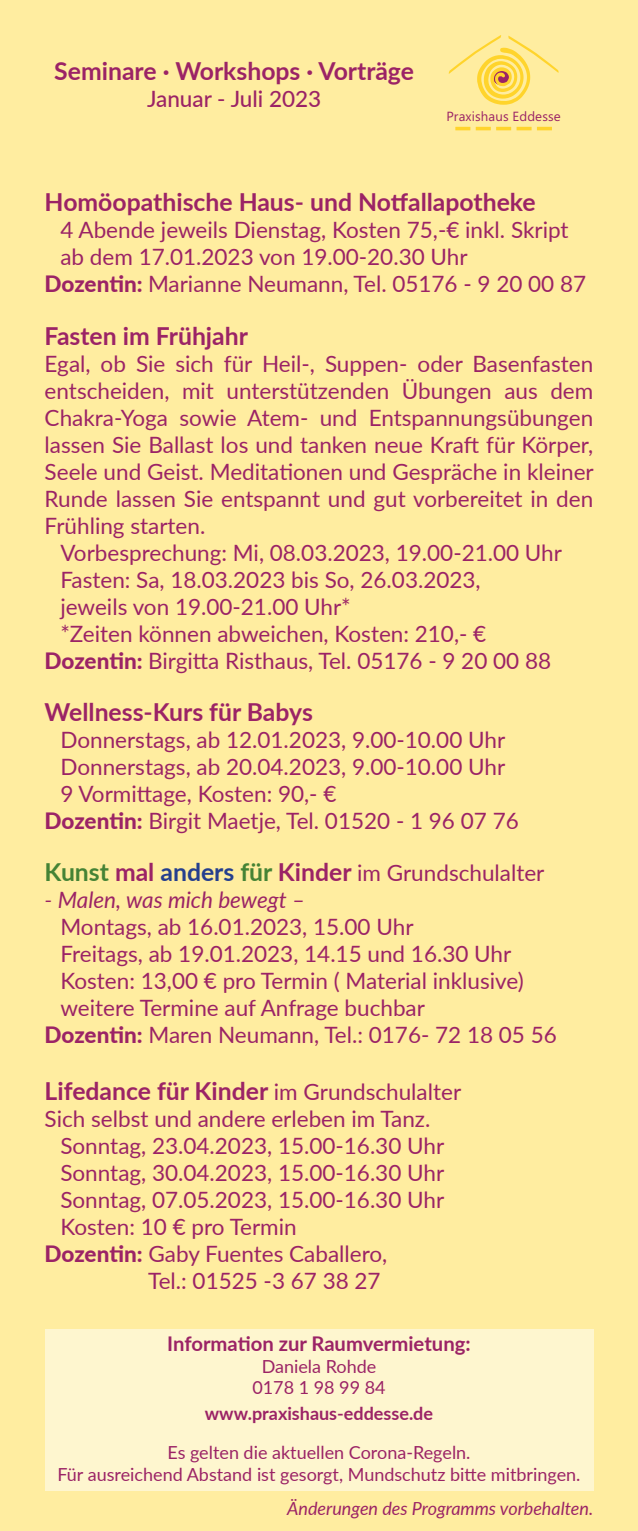
<style>
.page{position:relative;width:638px;height:1531px;background:#ffeda0}
.page>*{position:absolute;margin:0;border:0;box-sizing:border-box;transform-origin:0 0}
.t1{font:700 24.75px "Lato";color:#9b2366}
.t2{font:22.5px/27px "Lato";color:#9b2366;text-align:justify}
.t3{font:italic 22.5px "Lato";color:#9b2366}
.t4{font:500 22.5px "Lato";color:#9b2366}
.t5{font:700 20.25px "Lato";color:#9b2366}
.t6{font:18px "Lato";color:#9b2366}
.t7{font:italic 18px "Lato";color:#9b2366}
.t8{font:700 18px "Lato";color:#9b2366}
.t9{font:13.28px "Segoe UI";letter-spacing:.01em;color:#9b2366}
.s1{font-weight:800}
.s2{font-weight:700;font-size:24.75px;color:#458335}
.s3{font-weight:700;font-size:24.75px}
.s4{font-weight:700;font-size:24.75px;color:#253f8e}
.s5{font-weight:400;font-size:22.5px}
</style>
<div class="page">
<div style="left:45px;top:1329px;width:548px;height:162px;background:#fef6cf"></div>
<svg style="left:448px;top:35px;width:111px;height:70px"></svg>
<hr style="left:455px;top:127px;width:15px;height:3px;background:#ffd42c">
<hr style="left:476px;top:127px;width:15px;height:3px;background:#ffd42c">
<hr style="left:496px;top:127px;width:15px;height:3px;background:#ffd42c">
<hr style="left:516px;top:127px;width:15px;height:3px;background:#ffd42c">
<hr style="left:537px;top:127px;width:15px;height:3px;background:#ffd42c">
<p class="t1" style="left:54px;top:52px;width:361px">Seminare · Workshops · Vorträge</p>
<p class="t4" style="left:147px;top:82px;width:176px">Januar - Juli 2023</p>
<p class="t9" style="left:446px;top:103px;width:116px">Praxishaus Eddesse</p>
<p class="t1" style="left:45px;top:184px;width:492px">Homöopathische Haus- und Notfallapotheke</p>
<p class="t2" style="left:60px;top:216px;width:510px">4 Abende jeweils Dienstag, Kosten 75,-€ inkl. Skript</p>
<p class="t2" style="left:60px;top:243px;width:409px">ab dem 17.01.2023 von 19.00-20.30 Uhr</p>
<p class="t2" style="left:45px;top:270px;width:543px"><span class="s1">Dozentin:</span> Marianne Neumann, Tel. 05176 - 9 20 00 87</p>
<p class="t1" style="left:45px;top:317px;width:205px">Fasten im Frühjahr</p>
<p class="t2" style="left:45px;top:349px;width:550px">Egal, ob Sie sich für Heil-, Suppen- oder Basenfasten entscheiden, mit unterstützenden Übungen aus dem Chakra-Yoga sowie Atem- und Entspannungsübungen lassen Sie Ballast los und tanken neue Kraft für Körper, Seele und Geist. Meditationen und Gespräche in kleiner Runde lassen Sie entspannt und gut vorbereitet in den Frühling starten.</p>
<p class="t2" style="left:60px;top:538px;width:503px">Vorbesprechung: Mi, 08.03.2023, 19.00-21.00 Uhr</p>
<p class="t2" style="left:60px;top:565px;width:422px">Fasten: Sa, 18.03.2023 bis So, 26.03.2023,</p>
<p class="t2" style="left:60px;top:592px;width:292px">jeweils von 19.00-21.00 Uhr*</p>
<p class="t2" style="left:60px;top:619px;width:427px">*Zeiten können abweichen, Kosten: 210,- €</p>
<p class="t2" style="left:45px;top:646px;width:508px"><span class="s1">Dozentin:</span> Birgitta Risthaus, Tel. 05176 - 9 20 00 88</p>
<p class="t1" style="left:45px;top:693px;width:270px">Wellness-Kurs für Babys</p>
<p class="t2" style="left:60px;top:725px;width:446px">Donnerstags, ab 12.01.2023, 9.00-10.00 Uhr</p>
<p class="t2" style="left:60px;top:752px;width:446px">Donnerstags, ab 20.04.2023, 9.00-10.00 Uhr</p>
<p class="t2" style="left:60px;top:779px;width:277px">9 Vormittage, Kosten: 90,- €</p>
<p class="t2" style="left:45px;top:806px;width:475px"><span class="s1">Dozentin:</span> Birgit Maetje, Tel. 01520 - 1 96 07 76</p>
<p class="t2" style="left:45px;top:858px;width:501px"><span class="s2">Kunst</span> <span class="s3">mal</span> <span class="s4">anders</span> <span class="s2">für</span> <span class="s3">Kinder</span> im Grundschulalter</p>
<p class="t3" style="left:45px;top:884px;width:262px">- Malen, was mich bewegt –</p>
<p class="t2" style="left:60px;top:912px;width:355px">Montags, ab 16.01.2023, 15.00 Uhr</p>
<p class="t2" style="left:60px;top:939px;width:452px">Freitags, ab 19.01.2023, 14.15 und 16.30 Uhr</p>
<p class="t2" style="left:60px;top:966px;width:465px">Kosten: 13,00 € pro Termin ( Material inklusive)</p>
<p class="t2" style="left:60px;top:993px;width:366px">weitere Termine auf Anfrage buchbar</p>
<p class="t2" style="left:45px;top:1020px;width:514px"><span class="s1">Dozentin:</span> Maren Neumann, Tel.: 0176- 72 18 05 56</p>
<p class="t1" style="left:45px;top:1072px;width:418px">Lifedance für Kinder <span class="s5">im Grundschulalter</span></p>
<p class="t2" style="left:45px;top:1104px;width:387px">Sich selbst und andere erleben im Tanz.</p>
<p class="t2" style="left:60px;top:1131px;width:385px">Sonntag, 23.04.2023, 15.00-16.30 Uhr</p>
<p class="t2" style="left:60px;top:1158px;width:385px">Sonntag, 30.04.2023, 15.00-16.30 Uhr</p>
<p class="t2" style="left:60px;top:1185px;width:385px">Sonntag, 07.05.2023, 15.00-16.30 Uhr</p>
<p class="t2" style="left:60px;top:1212px;width:238px">Kosten: 10 € pro Termin</p>
<p class="t2" style="left:45px;top:1239px;width:344px"><span class="s1">Dozentin:</span> Gaby Fuentes Caballero,</p>
<p class="t2" style="left:148px;top:1266px;width:234px">Tel.: 01525 -3 67 38 27</p>
<p class="t5" style="left:167px;top:1329px;width:305px">Information zur Raumvermietung:</p>
<p class="t6" style="left:262px;top:1353px;width:116px">Daniela Rohde</p>
<p class="t6" style="left:252px;top:1375px;width:135px">0178 1 98 99 84</p>
<p class="t8" style="left:205px;top:1400px;width:230px">www.praxishaus-eddesse.de</p>
<p class="t6" style="left:167px;top:1439px;width:305px">Es gelten die aktuellen Corona-Regeln.</p>
<p class="t6" style="left:57px;top:1461px;width:524px">Für ausreichend Abstand ist gesorgt, Mundschutz bitte mitbringen.</p>
<p class="t7" style="left:287px;top:1495px;width:307px">Änderungen des Programms vorbehalten.</p>
</div>
